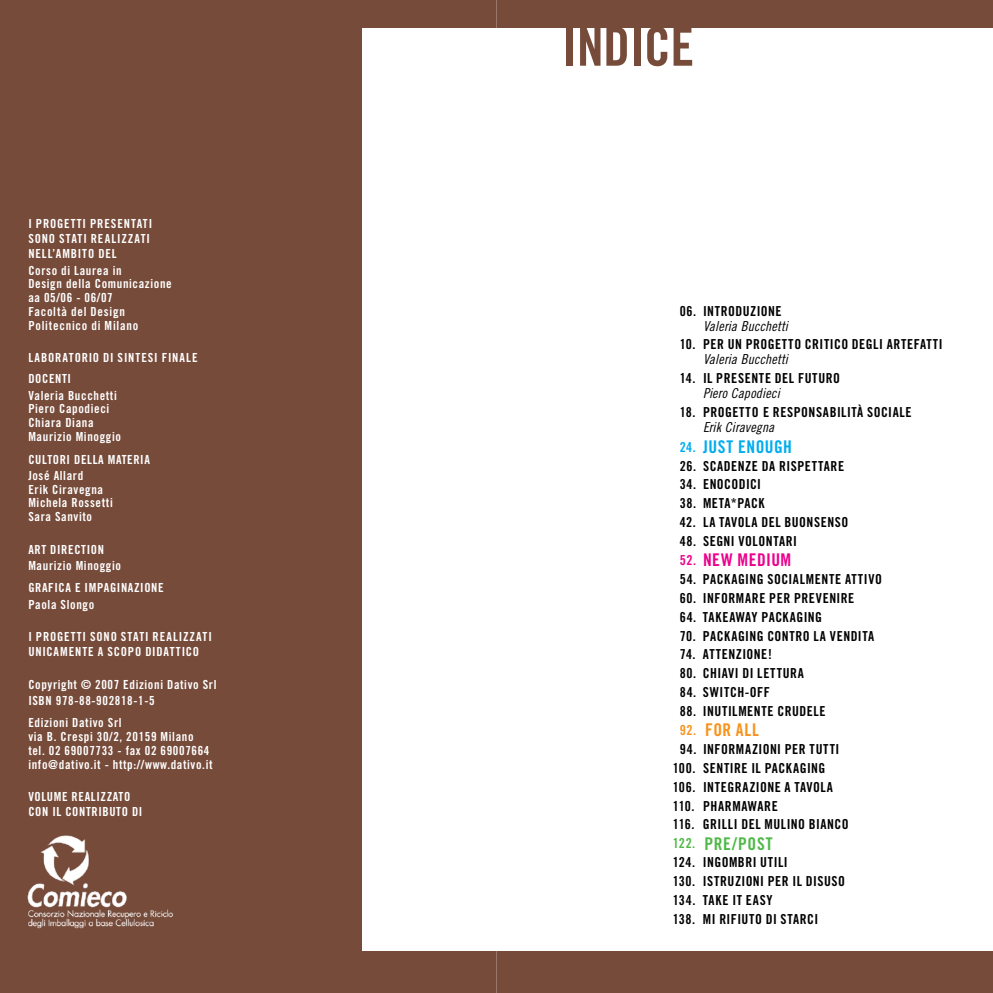
<style>
.page{position:relative;width:993px;height:993px;background:#fff}
.page>*{position:absolute;margin:0;border:0;box-sizing:border-box;transform-origin:0 0}
.t1{font:53.75px "Trade Gothic Bold Cond Twenty";letter-spacing:-.01em;color:#774b3a}
.t2{font:17.5px "Trade Gothic Bold Cond Twenty";letter-spacing:.025em;color:#00adef}
.t3{font:17.5px "Trade Gothic Bold Cond Twenty";letter-spacing:.03em;color:#ec008c}
.t4{font:17.5px "Trade Gothic Bold Cond Twenty";letter-spacing:.035em;color:#51b848}
.t5{font:17.5px "Trade Gothic Bold Cond Twenty";letter-spacing:.035em;color:#f7931d}
.t6{font:13.75px/18.9px "Trade Gothic Bold Cond Twenty";letter-spacing:.04em;color:#000}
.t7{font:13.75px "Trade Gothic Cond Eighteen Obl";letter-spacing:.01em;color:#000}
.t8{font:12.5px/13.8px "Trade Gothic Bold Cond Twenty";letter-spacing:.05em;color:#fff}
.t9{font:12.5px/15px "Trade Gothic Bold Cond Twenty";letter-spacing:.07em;color:#fff}
.s1{font-size:13.75px}
.s2{color:#fff}
</style>
<div class="page">
<div style="left:496px;top:0;width:496px;height:992px;background:#774b3a"></div>
<div style="left:0;top:0;width:496px;height:992px;background:#774b3a"></div>
<div style="left:362px;top:28px;width:630px;height:922px;background:#fff"></div>
<img style="left:0;top:780px;width:228px;height:211px">
<p class="t9" style="left:28px;top:216px;width:125px">I PROGETTI PRESENTATI<br>SONO STATI REALIZZATI<br>NELL’AMBITO DEL</p>
<p class="t8" style="left:28px;top:263px;width:145px">Corso di Laurea in<br>Design della Comunicazione aa 05/06 - 06/07<br>Facoltà del Design<br>Politecnico di Milano</p>
<p class="t8" style="left:28px;top:347px;width:171px;line-height:21.2px">LABORATORIO DI SINTESI FINALE<br>DOCENTI</p>
<p class="t8" style="left:28px;top:388px;width:94px">Valeria Bucchetti<br>Piero Capodieci<br>Chiara Diana<br>Maurizio Minoggio</p>
<p class="t8" style="left:28px;top:450px;width:123px;line-height:16.2px">CULTORI DELLA MATERIA<br>José Allard</p>
<p class="t8" style="left:28px;top:482px;width:86px">Erik Ciravegna<br>Michela Rossetti<br>Sara Sanvito</p>
<p class="t8" style="left:28px;top:540px;width:94px;line-height:16.2px">ART DIRECTION<br>Maurizio Minoggio</p>
<p class="t8" style="left:28px;top:579px;width:137px;line-height:16.2px">GRAFICA E IMPAGINAZIONE<br>Paola Slongo</p>
<p class="t9" style="left:28px;top:629px;width:185px">I PROGETTI SONO STATI REALIZZATI<br>UNICAMENTE A SCOPO DIDATTICO</p>
<p class="t8" style="left:28px;top:675px;width:190px;line-height:16.2px">Copyright © 2007 Edizioni Dativo Srl<br>ISBN 978-88-902818-1-5</p>
<p class="t8" style="left:28px;top:715px;width:186px">Edizioni Dativo Srl<br>via B. Crespi 30/2, 20159 Milano tel. 02 69007733 - fax 02 69007664 info@dativo.it - http://www.dativo.it</p>
<p class="t8" style="left:28px;top:789px;width:115px;line-height:15px">VOLUME REALIZZATO<br>CON IL CONTRIBUTO DI</p>
<h1 class="t1" style="left:562px;top:14px;width:133px">INDICE</h1>
<p class="t6" style="left:679px;top:301px;width:103px">06. INTRODUZIONE</p>
<p class="t7" style="left:702px;top:317px;width:86px">Valeria Bucchetti</p>
<p class="t6" style="left:679px;top:335px;width:264px">10. PER UN PROGETTO CRITICO DEGLI ARTEFATTI</p>
<p class="t7" style="left:702px;top:351px;width:86px">Valeria Bucchetti</p>
<p class="t6" style="left:679px;top:369px;width:161px">14. IL PRESENTE DEL FUTURO</p>
<p class="t7" style="left:702px;top:385px;width:78px">Piero Capodieci</p>
<p class="t6" style="left:679px;top:402px;width:233px">18. PROGETTO E RESPONSABILITÀ SOCIALE</p>
<p class="t7" style="left:702px;top:419px;width:73px">Erik Ciravegna</p>
<p class="t2" style="left:679px;top:436px;width:114px"><span class="s1">24.</span> JUST ENOUGH</p>
<p class="t6" style="left:679px;top:456px;width:166px">26. SCADENZE DA RISPETTARE</p>
<p class="t6" style="left:679px;top:475px;width:83px">34. ENOCODICI</p>
<p class="t6" style="left:679px;top:493px;width:86px">38. META*PACK</p>
<p class="t6" style="left:679px;top:512px;width:170px">42. LA TAVOLA DEL BUONSENSO</p>
<p class="t6" style="left:679px;top:531px;width:119px">48. SEGNI VOLONTARI</p>
<p class="t3" style="left:679px;top:549px;width:113px"><span class="s1">52.</span> NEW MEDIUM</p>
<p class="t6" style="left:679px;top:569px;width:203px">54. PACKAGING SOCIALMENTE ATTIVO</p>
<p class="t6" style="left:679px;top:588px;width:176px">60. INFORMARE PER PREVENIRE</p>
<p class="t6" style="left:679px;top:607px;width:144px">64. TAKEAWAY PACKAGING</p>
<p class="t6" style="left:679px;top:626px;width:196px">70. PACKAGING CONTRO LA VENDITA</p>
<p class="t6" style="left:679px;top:644px;width:94px">74. ATTENZIONE!</p>
<p class="t6" style="left:679px;top:663px;width:126px">80. CHIAVI DI LETTURA</p>
<p class="t6" style="left:679px;top:682px;width:92px">84. SWITCH-OFF</p>
<p class="t6" style="left:679px;top:701px;width:147px">88. INUTILMENTE CRUDELE</p>
<p class="t5" style="left:679px;top:719px;width:80px"><span class="s1">92.</span> FOR ALL</p>
<p class="t6" style="left:672px;top:739px;width:184px;text-indent:7px">94. INFORMAZIONI PER TUTTI<br>100. SENTIRE IL PACKAGING<br>106. INTEGRAZIONE A TAVOLA<br>110. PHARMAWARE<br>116. GRILLI DEL MULINO BIANCO<span class="s2">O</span></p>
<p class="t4" style="left:672px;top:832px;width:101px"><span class="s1">122.</span> PRE/POST</p>
<p class="t6" style="left:672px;top:852px;width:174px">124. INGOMBRI UTILI<br>130. ISTRUZIONI PER IL DISUSO<br>134. TAKE IT EASY<br>138. MI RIFIUTO DI STARCI</p>
</div>
